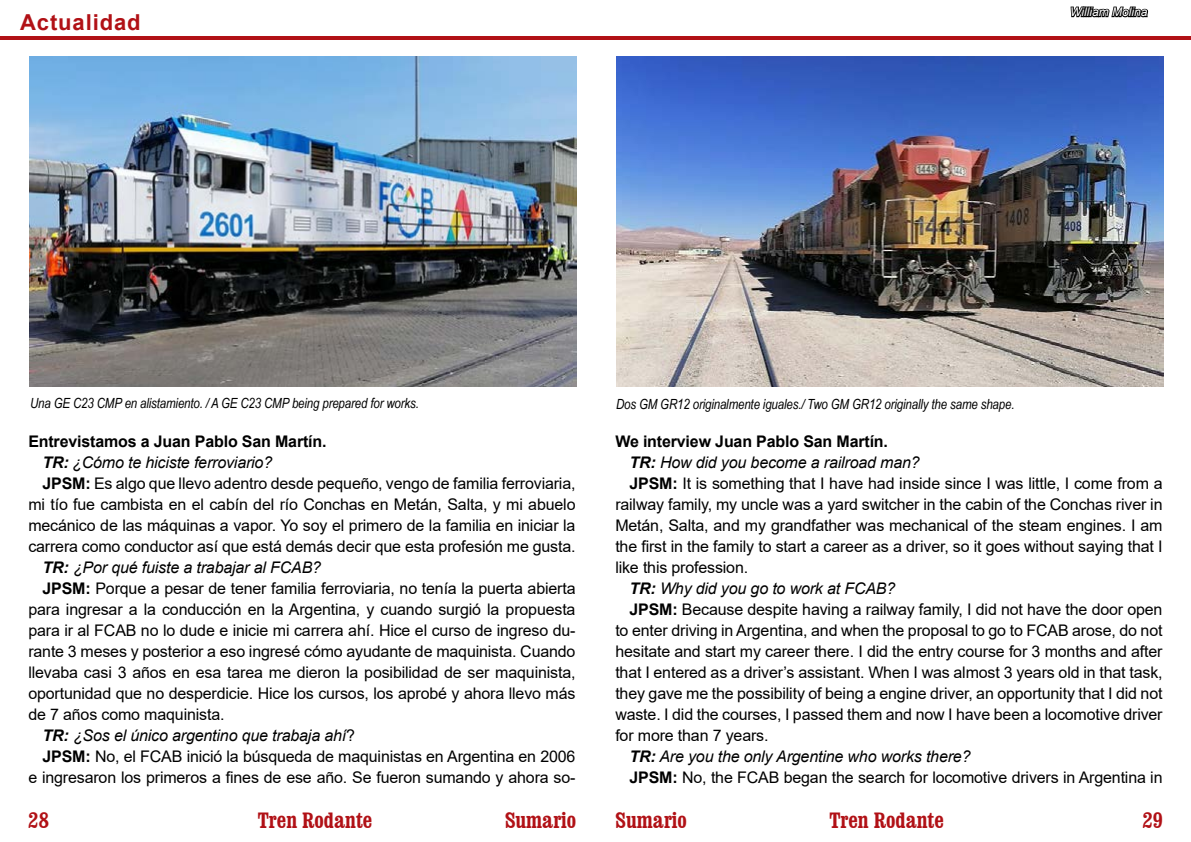
<style>
.page{position:relative;width:1191px;height:842px;background:#fff}
.page>*{position:absolute;margin:0;border:0;box-sizing:border-box;transform-origin:0 0}
.t1{font:700 condensed 22px "Clarendon BT";color:#b11116}
.t2{font:700 22px "Arial";letter-spacing:.04em;color:#b11116}
.t3{font:16px "Arial";letter-spacing:-.01em;color:#000}
.t4{font:italic 16px "Arial";letter-spacing:-.01em;color:#000}
.t5{font:700 16px "Arial";letter-spacing:-.01em;color:#000}
.t6{font:italic 14px "Arial Narrow";letter-spacing:-.01em;color:#000}
.t7{font:italic 12px "Arial";color:#fff}
.s1{font-weight:700}
.s2{font-style:normal}
</style>
<div class="page">
<hr style="left:0;top:36px;width:1191px;height:4px;background:#b11116">
<svg style="left:1069px;top:6px;width:80px;height:51px"></svg>
<img style="left:30px;top:57px;width:546px;height:329px">
<img style="left:616px;top:57px;width:547px;height:330px">
<h1 class="t2" style="left:20px;top:6px;width:122px">Actualidad</h1>
<p class="t7" style="left:1070px;top:4px;width:79px">William Molina</p>
<p class="t6" style="left:30px;top:393px;width:390px">Una GE C23 CMP en alistamiento. / A GE C23 CMP being prepared for works.</p>
<p class="t6" style="left:616px;top:395px;width:400px">Dos GM GR12 originalmente iguales./ Two GM GR12 originally the same shape.</p>
<p class="t5" style="left:615px;top:430px;width:274px">We interview Juan Pablo San Martín.</p>
<p class="t4" style="left:629px;top:452px;width:292px"><span class="s1">TR:</span> How did you become a railroad man?</p>
<p class="t3" style="left:629px;top:472px;width:534px"><span class="s1">JPSM:</span> It is something that I have had inside since I was little, I come from a</p>
<p class="t3" style="left:615px;top:493px;width:549px">railway family, my uncle was a yard switcher in the cabin of the Conchas river in</p>
<p class="t3" style="left:615px;top:514px;width:549px">Metán, Salta, and my grandfather was mechanical of the steam engines. I am</p>
<p class="t3" style="left:615px;top:535px;width:549px">the first in the family to start a career as a driver, so it goes without saying that I</p>
<p class="t3" style="left:615px;top:556px;width:134px">like this profession.</p>
<p class="t4" style="left:629px;top:578px;width:267px"><span class="s1">TR:</span> Why did you go to work at FCAB?</p>
<p class="t3" style="left:629px;top:598px;width:534px"><span class="s1">JPSM:</span> Because despite having a railway family, I did not have the door open</p>
<p class="t3" style="left:615px;top:619px;width:549px">to enter driving in Argentina, and when the proposal to go to FCAB arose, do not</p>
<p class="t3" style="left:615px;top:640px;width:549px">hesitate and start my career there. I did the entry course for 3 months and after</p>
<p class="t3" style="left:615px;top:661px;width:549px">that I entered as a driver’s assistant. When I was almost 3 years old in that task,</p>
<p class="t3" style="left:615px;top:682px;width:548px">they gave me the possibility of being a engine driver, an opportunity that I did not</p>
<p class="t3" style="left:615px;top:703px;width:549px">waste. I did the courses, I passed them and now I have been a locomotive driver</p>
<p class="t3" style="left:615px;top:724px;width:155px">for more than 7 years.</p>
<p class="t4" style="left:629px;top:746px;width:342px"><span class="s1">TR:</span> Are you the only Argentine who works there?</p>
<p class="t3" style="left:629px;top:766px;width:534px"><span class="s1">JPSM:</span> No, the FCAB began the search for locomotive drivers in Argentina in</p>
<p class="t5" style="left:28px;top:430px;width:300px">Entrevistamos a Juan Pablo San Martín.</p>
<p class="t4" style="left:43px;top:452px;width:231px"><span class="s1">TR:</span> ¿Cómo te hiciste ferroviario?</p>
<p class="t3" style="left:43px;top:472px;width:534px"><span class="s1">JPSM:</span> Es algo que llevo adentro desde pequeño, vengo de familia ferroviaria,</p>
<p class="t3" style="left:28px;top:493px;width:549px">mi tío fue cambista en el cabín del río Conchas en Metán, Salta, y mi abuelo</p>
<p class="t3" style="left:28px;top:514px;width:548px">mecánico de las máquinas a vapor. Yo soy el primero de la familia en iniciar la</p>
<p class="t3" style="left:28px;top:535px;width:549px">carrera como conductor así que está demás decir que esta profesión me gusta.</p>
<p class="t4" style="left:43px;top:557px;width:280px"><span class="s1">TR:</span> ¿Por qué fuiste a trabajar al FCAB?</p>
<p class="t3" style="left:43px;top:577px;width:534px"><span class="s1">JPSM:</span> Porque a pesar de tener familia ferroviaria, no tenía la puerta abierta</p>
<p class="t3" style="left:28px;top:598px;width:548px">para ingresar a la conducción en la Argentina, y cuando surgió la propuesta</p>
<p class="t3" style="left:28px;top:619px;width:549px">para ir al FCAB no lo dude e inicie mi carrera ahí. Hice el curso de ingreso du-</p>
<p class="t3" style="left:28px;top:640px;width:548px">rante 3 meses y posterior a eso ingresé cómo ayudante de maquinista. Cuando</p>
<p class="t3" style="left:28px;top:661px;width:548px">llevaba casi 3 años en esa tarea me dieron la posibilidad de ser maquinista,</p>
<p class="t3" style="left:28px;top:682px;width:548px">oportunidad que no desperdicie. Hice los cursos, los aprobé y ahora llevo más</p>
<p class="t3" style="left:28px;top:703px;width:198px">de 7 años como maquinista.</p>
<p class="t4" style="left:43px;top:725px;width:314px"><span class="s1">TR:</span> ¿Sos el único argentino que trabaja ahí<span class="s2">?</span></p>
<p class="t3" style="left:43px;top:745px;width:534px"><span class="s1">JPSM:</span> No, el FCAB inició la búsqueda de maquinistas en Argentina en 2006</p>
<p class="t3" style="left:28px;top:766px;width:548px">e ingresaron los primeros a fines de ese año. Se fueron sumando y ahora so-</p>
<h1 class="t1" style="left:29px;top:807px;width:22px">28</h1>
<h1 class="t1" style="left:258px;top:807px;width:116px">Tren Rodante</h1>
<h1 class="t1" style="left:505px;top:807px;width:73px">Sumario</h1>
<h1 class="t1" style="left:615px;top:807px;width:73px">Sumario</h1>
<h1 class="t1" style="left:829px;top:807px;width:116px">Tren Rodante</h1>
<h1 class="t1" style="left:1142px;top:807px;width:22px">29</h1>
</div>
